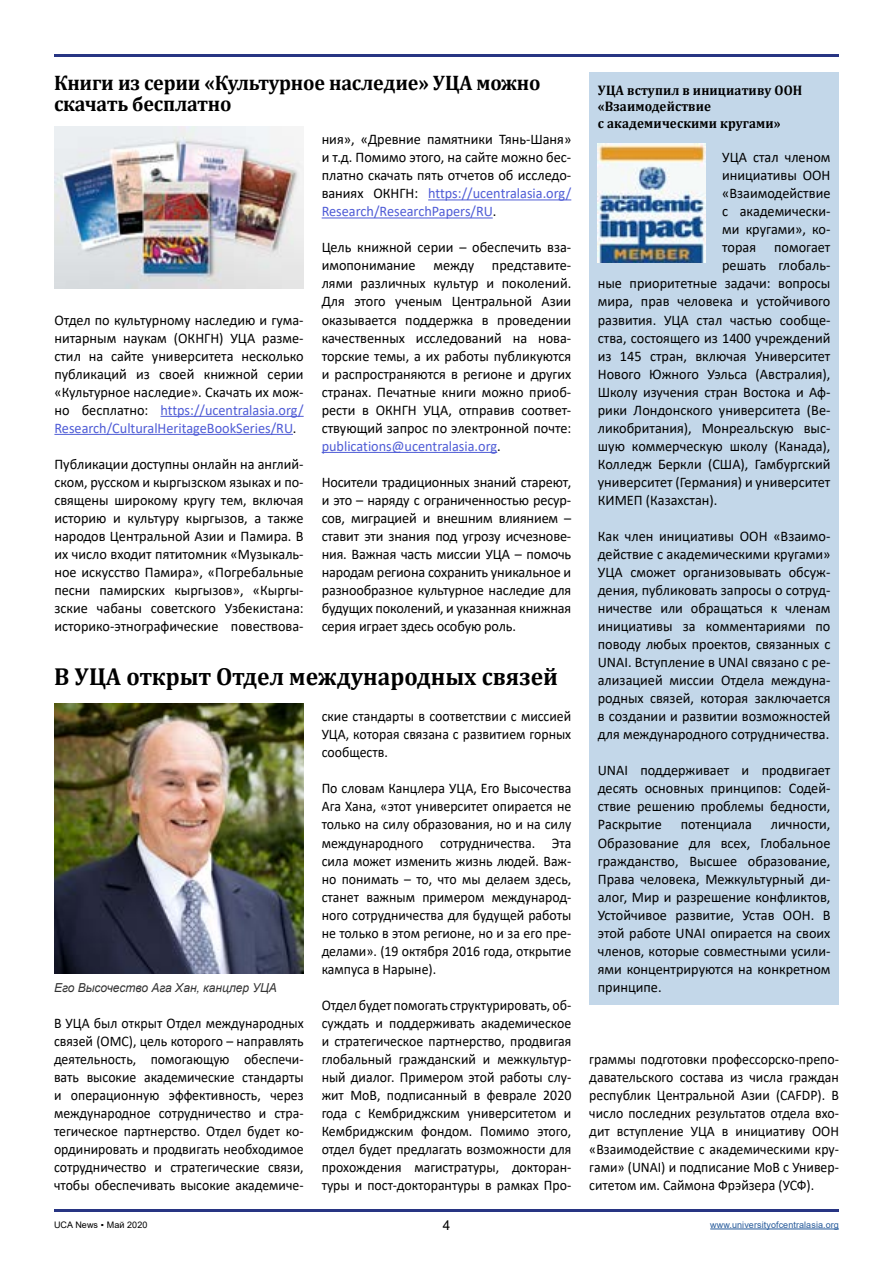
<style>
.page{position:relative;width:893px;height:1263px;background:#fff}
.page>*{position:absolute;margin:0;border:0;box-sizing:border-box;transform-origin:0 0}
.t1{font:700 24.75px "Cambria";color:#000;scale:.95 1}
.t2{font:700 21.15px/21.1px "Cambria";letter-spacing:-.01em;color:#000;scale:.95 1}
.t3{font:14.7px/18px "Calibri";color:#000;text-align:justify}
.t4{font:14.7px/18px "Calibri";color:#000;text-align:justify;scale:.94 1}
.t5{font:700 13.95px/16.2px "Cambria";letter-spacing:.01em;color:#000;scale:.94 1}
.t6{font:13.5px "Arial";color:#000}
.t7{font:italic 12.3px "Arial";color:#333}
.t8{font:9px "Arial";letter-spacing:.01em;color:#275b9b}
.t9{font:9px "Arial";letter-spacing:.01em;color:#000}
.s1{color:#4f5cd6}
</style>
<div class="page">
<hr style="left:54px;top:1209px;width:785px;height:2px;background:#283583">
<hr style="left:54px;top:54px;width:785px;height:3px;background:#283583">
<hr style="left:161px;top:416px;width:143px;height:1px;background:#4f5cd6">
<hr style="left:54px;top:434px;width:239px;height:1px;background:#4f5cd6">
<img style="left:54px;top:127px;width:250px;height:161px">
<div style="left:589px;top:72px;width:250px;height:932px;background:#c3d7e9"></div>
<img style="left:598px;top:143px;width:107px;height:119px">
<img style="left:54px;top:703px;width:250px;height:271px">
<hr style="left:428px;top:199px;width:143px;height:1px;background:#4f5cd6">
<hr style="left:322px;top:217px;width:171px;height:1px;background:#4f5cd6">
<hr style="left:322px;top:452px;width:175px;height:1px;background:#4f5cd6">
<hr style="left:710px;top:1228px;width:129px;height:1px;background:#275b9b">
<h2 class="t2" style="left:54px;top:72px;width:514px">Книги из серии «Культурное наследие» УЦА можно скачать бесплатно</h2>
<p class="t3" style="left:54px;top:310px;width:251px">Отдел по культурному наследию и гума&shy;нитарным наукам (ОКНГН) УЦА разме&shy;стил на сайте университета несколько публикаций из своей книжной серии «Культурное наследие». Скачать их мож&shy;но бесплатно: <span class="s1">https://ucentralasia.org/ Research/CulturalHeritageBookSeries/RU</span>.</p>
<p class="t3" style="left:54px;top:454px;width:251px">Публикации доступны онлайн на англий&shy;ском, русском и кыргызском языках и по&shy;священы широкому кругу тем, включая историю и культуру кыргызов, а также народов Центральной Азии и Памира. В их число входит пятитомник «Музыкаль&shy;ное искусство Памира», «Погребальные песни памирских кыргызов», «Кыргы&shy;зские чабаны советского Узбекистана: историко-этнографические повествова-</p>
<p class="t3" style="left:322px;top:130px;width:251px">ния», «Древние памятники Тянь-Шаня» и т.д. Помимо этого, на сайте можно бес&shy;платно скачать пять отчетов об исследо&shy;ваниях ОКНГН: <span class="s1">https://ucentralasia.org/ Research/ResearchPapers/RU</span>.</p>
<p class="t3" style="left:322px;top:238px;width:251px">Цель книжной серии – обеспечить вза&shy;имопонимание между представите&shy;лями различных культур и поколений.<br>Для этого ученым Центральной Азии оказывается поддержка в проведении качественных исследований на нова&shy;торские темы, а их работы публикуются и распространяются в регионе и других странах. Печатные книги можно приоб&shy;рести в ОКНГН УЦА, отправив соответ&shy;ствующий запрос по электронной почте: <span class="s1">publications@ucentralasia.org</span>.</p>
<p class="t3" style="left:322px;top:473px;width:251px">Носители традиционных знаний стареют, и это – наряду с ограниченностью ресур&shy;сов, миграцией и внешним влиянием – ставит эти знания под угрозу исчезнове&shy;ния. Важная часть миссии УЦА – помочь народам региона сохранить уникальное и разнообразное культурное наследие для будущих поколений, и указанная книжная серия играет здесь особую роль.</p>
<h1 class="t1" style="left:54px;top:659px;width:532px">В УЦА открыт Отдел международных связей</h1>
<p class="t7" style="left:54px;top:979px;width:224px">Его Высочество Ага Хан, канцлер УЦА</p>
<p class="t4" style="left:54px;top:1013px;width:267px">В УЦА был открыт Отдел международных связей (ОМС), цель которого – направлять деятельность, помогающую обеспечи&shy;вать высокие академические стандарты и операционную эффективность, через международное сотрудничество и стра&shy;тегическое партнерство. Отдел будет ко&shy;ординировать и продвигать необходимое сотрудничество и стратегические связи, чтобы обеспечивать высокие академиче-</p>
<p class="t4" style="left:322px;top:707px;width:267px">ские стандарты в соответствии с миссией УЦА, которая связана с развитием горных сообществ.</p>
<p class="t4" style="left:322px;top:779px;width:267px">По словам Канцлера УЦА, Его Высочества Ага Хана, «этот университет опирается не только на силу образования, но и на силу международного сотрудничества. Эта сила может изменить жизнь людей. Важ&shy;но понимать – то, что мы делаем здесь, станет важным примером международ&shy;ного сотрудничества для будущей работы не только в этом регионе, но и за его пре&shy;делами». (19 октября 2016 года, открытие кампуса в Нарыне).</p>
<p class="t4" style="left:322px;top:995px;width:267px">Отдел будет помогать структурировать, об&shy;суждать и поддерживать академическое и стратегическое партнерство, продвигая глобальный гражданский и межкультур&shy;ный диалог. Примером этой работы слу&shy;жит МоВ, подписанный в феврале 2020 года с Кембриджским университетом и Кембриджским фондом. Помимо этого, отдел будет предлагать возможности для прохождения магистратуры, докторан&shy;туры и пост-докторантуры в рамках Про-</p>
<p class="t5" style="left:598px;top:82px;width:219px">УЦА вступил в инициативу ООН «Взаимодействие<br>с академическими кругами»</p>
<p class="t3" style="left:722px;top:148px;width:110px">УЦА стал членом</p>
<p class="t3" style="left:722px;top:166px;width:110px">инициативы ООН</p>
<p class="t3" style="left:722px;top:184px;width:110px">«Взаимодействие</p>
<p class="t3" style="left:722px;top:202px;width:110px">с академически-</p>
<p class="t3" style="left:722px;top:220px;width:110px">ми кругами», ко-</p>
<p class="t3" style="left:722px;top:238px;width:110px">торая помогает</p>
<p class="t3" style="left:722px;top:256px;width:110px">решать глобаль-</p>
<p class="t3" style="left:598px;top:274px;width:234px">ные приоритетные задачи: вопросы</p>
<p class="t3" style="left:598px;top:292px;width:234px">мира, прав человека и устойчивого</p>
<p class="t3" style="left:598px;top:310px;width:234px">развития. УЦА стал частью сообще-</p>
<p class="t3" style="left:598px;top:328px;width:234px">ства, состоящего из 1400 учреждений</p>
<p class="t3" style="left:598px;top:346px;width:234px">из 145 стран, включая Университет</p>
<p class="t3" style="left:598px;top:364px;width:234px">Нового Южного Уэльса (Австралия),</p>
<p class="t3" style="left:598px;top:382px;width:234px">Школу изучения стран Востока и Аф-</p>
<p class="t3" style="left:598px;top:400px;width:234px">рики Лондонского университета (Ве-</p>
<p class="t3" style="left:598px;top:418px;width:234px">ликобритания), Монреальскую выс-</p>
<p class="t3" style="left:598px;top:436px;width:234px">шую коммерческую школу (Канада),</p>
<p class="t3" style="left:598px;top:454px;width:234px">Колледж Беркли (США), Гамбургский</p>
<p class="t3" style="left:598px;top:473px;width:234px">университет (Германия) и университет</p>
<p class="t3" style="left:598px;top:491px;width:121px">КИМЕП (Казахстан).</p>
<p class="t3" style="left:598px;top:527px;width:234px">Как член инициативы ООН «Взаимо&shy;действие с академическими кругами» УЦА сможет организовывать обсуж&shy;дения, публиковать запросы о сотруд&shy;ничестве или обращаться к членам инициативы за комментариями по поводу любых проектов, связанных с UNAI. Вступление в UNAI связано с ре&shy;ализацией миссии Отдела междуна&shy;родных связей, которая заключается в создании и развитии возможностей для международного сотрудничества.</p>
<p class="t3" style="left:598px;top:761px;width:234px">UNAI поддерживает и продвигает десять основных принципов: Содей&shy;ствие решению проблемы бедности, Раскрытие</p>
<p class="t3" style="left:598px;top:815px;width:234px;text-indent:173px">личности, Образование для всех, Глобальное гражданство, Высшее образование, Права человека, Межкультурный ди&shy;алог, Мир и разрешение конфликтов, Устойчивое развитие, Устав ООН. В этой работе UNAI опирается на своих членов, которые совместными усили&shy;ями концентрируются на конкретном принципе.</p>
<p class="t3" style="left:681px;top:815px;width:73px">потенциала</p>
<p class="t4" style="left:589px;top:1050px;width:267px">граммы подготовки профессорско-препо&shy;давательского состава из числа граждан республик Центральной Азии (CAFDP). В число последних результатов отдела вхо&shy;дит вступление УЦА в инициативу ООН «Взаимодействие с академическими кру&shy;гами» (UNAI) и подписание МоВ с Универ&shy;ситетом им. Саймона Фрэйзера (УСФ).</p>
<p class="t9" style="left:54px;top:1218px;width:95px">UCA News ▪ Май 2020</p>
<p class="t6" style="left:443px;top:1215px;width:9px">4</p>
<p class="t8" style="left:710px;top:1218px;width:130px">www.universityofcentralasia.org</p>
</div>
